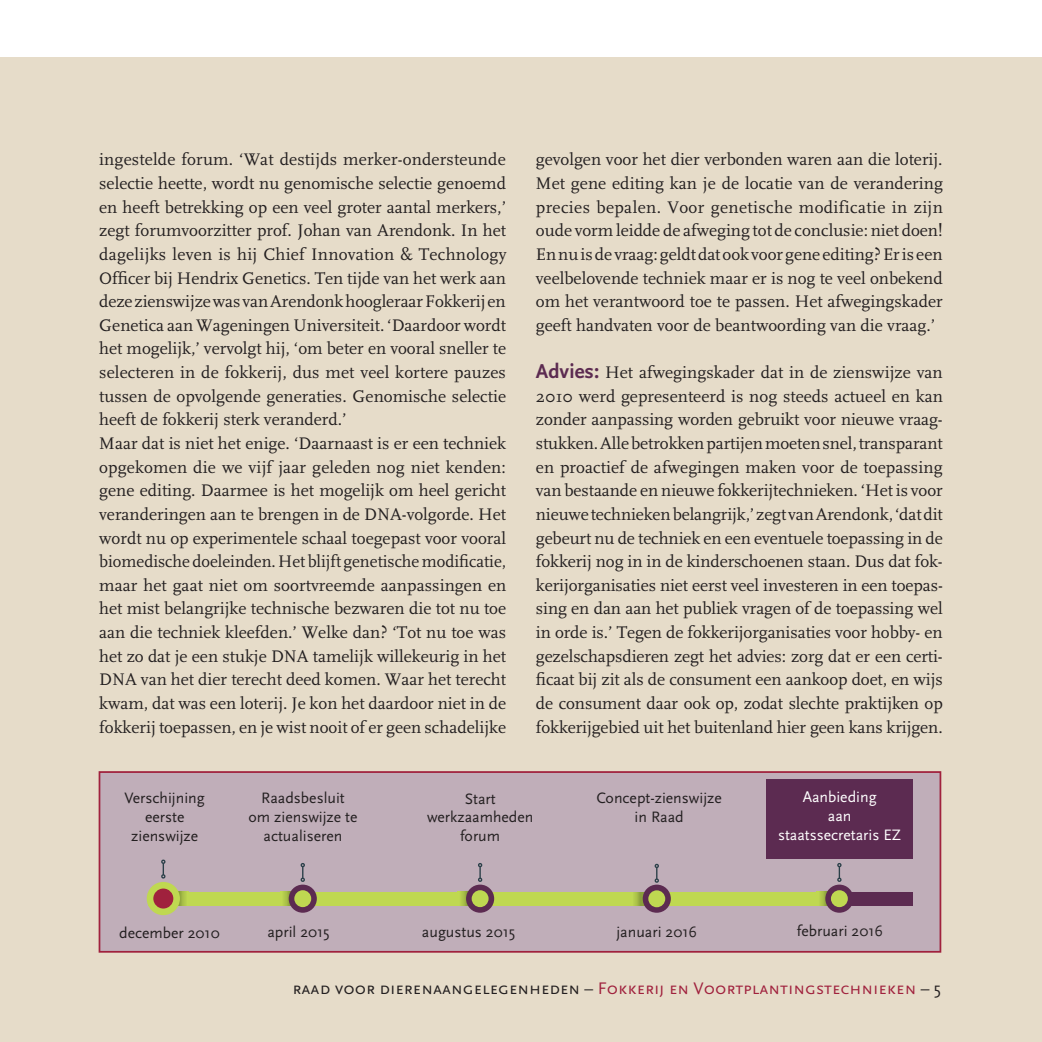
<style>
.page{position:relative;width:1042px;height:1042px;background:#fff}
.page>*{position:absolute;margin:0;border:0;box-sizing:border-box;transform-origin:0 0}
.t1{font:17.5px/23.6px "Scala";color:#231f20;text-align:justify}
.t2{font:17.5px "Scala Sans Caps";color:#a0213d}
.t3{font:15.75px/18.9px "Scala Sans";color:#231f20;text-align:center}
.t4{font:15.75px/18.9px "Scala Sans";color:#fff;text-align:center}
.t5{font:15.75px "Scala Sans Caps";color:#231f20}
.s1{font-family:"Scala Sans";font-weight:700;font-size:21px;color:#5c2b51}
.s2{color:#231f20}
</style>
<div class="page">
<div style="left:0;top:58px;width:1042px;height:984px;background:#e6dcc9"></div>
<div style="left:99px;top:771px;width:842px;height:181px;background:#c0aeb9;border:2px solid #a0213d"></div>
<div style="left:148px;top:891px;width:674px;height:14px;background:#bfd851"></div>
<svg style="left:178px;top:891px;width:8px;height:14px"></svg>
<div style="left:147px;top:882px;width:33px;height:33px;background:#bfd851;border-radius:50%"></div>
<div style="left:153px;top:888px;width:20px;height:20px;background:#a0213d;border-radius:50%"></div>
<svg style="left:284px;top:891px;width:7px;height:14px"></svg>
<div style="left:289px;top:884px;width:28px;height:29px;background:#5c2b51;border-radius:50%"></div>
<div style="left:294px;top:890px;width:17px;height:17px;background:#bfd851;border-radius:50%"></div>
<svg style="left:301px;top:863px;width:4px;height:19px"></svg>
<svg style="left:161px;top:859px;width:4px;height:19px"></svg>
<div style="left:766px;top:780px;width:147px;height:79px;background:#5c2b51"></div>
<div style="left:835px;top:892px;width:78px;height:13px;background:#5c2b51"></div>
<svg style="left:631px;top:892px;width:14px;height:14px"></svg>
<svg style="left:654px;top:864px;width:5px;height:19px"></svg>
<div style="left:643px;top:884px;width:28px;height:29px;background:#5c2b51;border-radius:50%"></div>
<div style="left:648px;top:890px;width:17px;height:17px;background:#bfd851;border-radius:50%"></div>
<svg style="left:461px;top:891px;width:7px;height:14px"></svg>
<svg style="left:466px;top:884px;width:28px;height:29px"></svg>
<div style="left:472px;top:890px;width:16px;height:17px;background:#bfd851;border-radius:50%"></div>
<svg style="left:478px;top:863px;width:4px;height:19px"></svg>
<svg style="left:820px;top:891px;width:7px;height:14px"></svg>
<div style="left:825px;top:884px;width:28px;height:29px;background:#5c2b51;border-radius:50%"></div>
<div style="left:831px;top:890px;width:17px;height:17px;background:#bfd851;border-radius:50%"></div>
<svg style="left:837px;top:863px;width:4px;height:19px"></svg>
<p class="t1" style="left:99px;top:148px;width:409px;text-align:left">ingestelde forum. ‘Wat destijds merker-ondersteunde selectie heette, wordt nu genomische selectie genoemd en heeft betrekking op een veel groter aantal merkers,’ zegt forumvoorzitter prof. Johan van Arendonk. In het dagelijks leven is hij Chief Innovation &amp; Technology Officer bij Hendrix Genetics. Ten tijde van het werk aan deze zienswijze was van Arendonk hoogleraar Fokkerij en Genetica aan Wageningen Universiteit. ‘Daardoor wordt het mogelijk,’ vervolgt hij, ‘om beter en vooral sneller te selecteren in de fokkerij, dus met veel kortere pauzes tussen de opvolgende generaties. Genomische selectie heeft de fokkerij sterk veranderd.’<br>Maar dat is niet het enige. ‘Daarnaast is er een techniek opgekomen die we vijf jaar geleden nog niet kenden: gene editing. Daarmee is het mogelijk om heel gericht veranderingen aan te brengen in de DNA-volgorde. Het wordt nu op experimentele schaal toegepast voor vooral biomedische doeleinden. Het blijft genetische modificatie, maar het gaat niet om soortvreemde aanpassingen en het mist belangrijke technische bezwaren die tot nu toe aan die techniek kleefden.’ Welke dan? ‘Tot nu toe was het zo dat je een stukje DNA tamelijk willekeurig in het DNA van het dier terecht deed komen. Waar het terecht kwam, dat was een loterij. Je kon het daardoor niet in de fokkerij toepassen, en je wist nooit of er geen schadelijke</p>
<p class="t1" style="left:536px;top:148px;width:408px">gevolgen voor het dier verbonden waren aan die loterij.<br>Met gene editing kan je de locatie van de verandering precies bepalen. Voor genetische modificatie in zijn oude vorm leidde de afweging tot de conclusie: niet doen!<br>En nu is de vraag: geldt dat ook voor gene editing? Er is een veelbelovende techniek maar er is nog te veel onbekend om het verantwoord toe te passen. Het afwegingskader geeft handvaten voor de beantwoording van die vraag.’</p>
<p class="t1" style="left:536px;top:361px;width:409px"><span class="s1">Advies:</span> Het afwegingskader dat in de zienswijze van 2010 werd gepresenteerd is nog steeds actueel en kan zonder aanpassing worden gebruikt voor nieuwe vraag&shy;stukken. Alle betrokken partijen moeten snel, transparant en proactief de afwegingen maken voor de toepassing van bestaande en nieuwe fokkerijtechnieken. ‘Het is voor nieuwe technieken belangrijk,’ zegt van Arendonk, ‘dat dit gebeurt nu de techniek en een eventuele toepassing in de fokkerij nog in in de kinderschoenen staan. Dus dat fok&shy;kerijorganisaties niet eerst veel investeren in een toepas&shy;sing en dan aan het publiek vragen of de toepassing wel in orde is.’ Tegen de fokkerijorganisaties voor hobby- en gezelschapsdieren zegt het advies: zorg dat er een certi&shy;ficaat bij zit als de consument een aankoop doet, en wijs de consument daar ook op, zodat slechte praktijken op fokkerijgebied uit het buitenland hier geen kans krijgen.</p>
<p class="t3" style="left:125px;top:789px;width:82px">Verschijning eerste zienswijze</p>
<p class="t3" style="left:248px;top:788px;width:110px">Raadsbesluit om zienswijze te actualiseren</p>
<p class="t3" style="left:427px;top:789px;width:108px">Start werkzaamheden forum</p>
<p class="t3" style="left:596px;top:789px;width:127px">Concept-zienswijze in Raad</p>
<p class="t4" style="left:778px;top:788px;width:125px">Aanbieding<br>aan staatssecretaris EZ</p>
<p class="t3" style="left:119px;top:924px;width:102px">december 2010</p>
<p class="t3" style="left:267px;top:923px;width:64px">april 2015</p>
<p class="t3" style="left:422px;top:923px;width:95px">augustus 2015</p>
<p class="t3" style="left:616px;top:922px;width:82px">januari 2016</p>
<p class="t3" style="left:797px;top:922px;width:88px">februari 2016</p>
<p class="t2" style="left:293px;top:979px;width:650px"><span class="s2">raad voor dierenaangelegenheden –</span> Fokkerij en Voortplantingstechnieken <span class="s2">– 5</span></p>
<p class="t5" style="left:934px;top:980px;width:8px">5</p>
</div>
